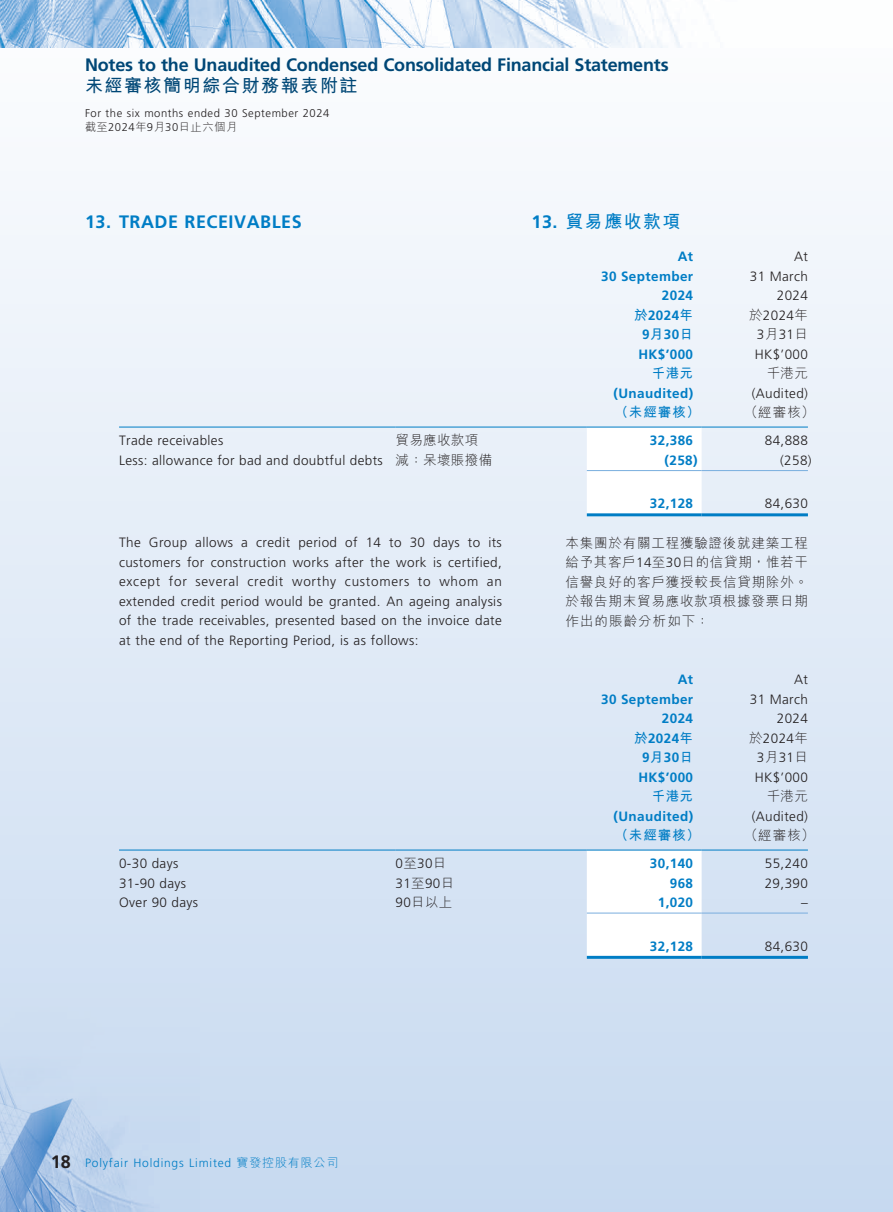
<style>
.page{position:relative;width:893px;height:1212px;background:#fff}
.page>*{position:absolute;margin:0;border:0;box-sizing:border-box;transform-origin:0 0}
.t1{font:700 18px "Frutiger LT Std";letter-spacing:-.01em;color:#004776}
.t2{font:700 18px "Frutiger LT Std";letter-spacing:.03em;color:#007dc5}
.t3{font:700 18px "M Hei HK";letter-spacing:.09em;color:#004776}
.t4{font:700 18px "M Hei HK";letter-spacing:.08em;color:#007dc5}
.t5{font:300 13.5px/19.5px "Frutiger LT Std";letter-spacing:.03em;color:#231f20;text-align:right}
.t6{font:700 13.5px/19.5px "Frutiger LT Std";letter-spacing:.03em;color:#007dc5;text-align:right}
.t7{font:300 13.5px/19.5px "M Hei HK";letter-spacing:.06em;color:#231f20;text-align:justify}
.t8{font:700 13.5px "M Hei HK";letter-spacing:.08em;color:#007dc5}
.t9{font:300 12px "Frutiger LT Std";letter-spacing:.07em;color:#007dc5}
.t10{font:300 11.25px "Frutiger LT Std";letter-spacing:.05em;color:#231f20}
.t11{font:300 11.25px "M Hei HK";letter-spacing:.05em;color:#231f20}
.s1{font-family:"Frutiger LT Std"}
.s2{font-family:"M Hei HK"}
.s3{font-weight:700;font-size:18px;color:#231f20}
</style>
<div class="page">
<div style="left:0;top:0;width:893px;height:1212px;background:linear-gradient(to bottom,#fdfdfe,#c6d9f0)"></div>
<img style="left:0;top:983px;width:200px;height:229px">
<img style="left:0;top:0;width:893px;height:47px">
<svg style="left:587px;top:428px;width:115px;height:85px"></svg>
<hr style="left:119px;top:427px;width:276px;height:1px;background:#007dc5">
<hr style="left:395px;top:427px;width:192px;height:1px;background:#007dc5">
<hr style="left:587px;top:427px;width:115px;height:1px;background:#007dc5">
<hr style="left:702px;top:427px;width:106px;height:1px;background:#007dc5">
<hr style="left:587px;top:470px;width:115px;height:1px;background:#79aede">
<hr style="left:702px;top:470px;width:106px;height:1px;background:#79aede">
<hr style="left:587px;top:513px;width:115px;height:3px;background:#007dc5">
<hr style="left:702px;top:513px;width:106px;height:3px;background:#007dc5">
<svg style="left:587px;top:851px;width:115px;height:105px"></svg>
<hr style="left:119px;top:850px;width:276px;height:1px;background:#007dc5">
<hr style="left:395px;top:850px;width:192px;height:1px;background:#007dc5">
<hr style="left:587px;top:850px;width:115px;height:1px;background:#007dc5">
<hr style="left:702px;top:850px;width:106px;height:1px;background:#007dc5">
<hr style="left:587px;top:913px;width:115px;height:1px;background:#79aede">
<hr style="left:702px;top:913px;width:106px;height:1px;background:#79aede">
<hr style="left:587px;top:956px;width:115px;height:3px;background:#007dc5">
<hr style="left:702px;top:956px;width:106px;height:3px;background:#007dc5">
<h1 class="t1" style="left:85px;top:55px;width:585px">Notes to the Unaudited Condensed Consolidated Financial Statements</h1>
<h1 class="t3" style="left:85px;top:73px;width:274px">未經審核簡明綜合財務報表附註</h1>
<p class="t10" style="left:85px;top:106px;width:246px">For the six months ended 30 September 2024</p>
<p class="t11" style="left:85px;top:119px;width:154px">截至<span class="s1">2024</span>年<span class="s1">9</span>月<span class="s1">30</span>日止六個月</p>
<h1 class="t2" style="left:85px;top:211px;width:218px">13. TRADE RECEIVABLES</h1>
<h1 class="t4" style="left:531px;top:208px;width:151px"><span class="s1">13.</span> 貿易應收款項</h1>
<p class="t6" style="left:601px;top:247px;width:93px">At<br>30 September<br>2024</p>
<p class="t5" style="left:750px;top:247px;width:60px">At<br>31 March<br>2024</p>
<p class="t6" style="left:634px;top:305px;width:60px;text-align:center"><span class="s2">於</span>2024<span class="s2">年<br></span>9<span class="s2">月</span>30<span class="s2">日</span></p>
<p class="t5" style="left:749px;top:305px;width:60px;text-align:center"><span class="s2">於</span>2024<span class="s2">年<br></span>3<span class="s2">月</span>31<span class="s2">日</span></p>
<p class="t6" style="left:638px;top:344px;width:56px">HK$’000</p>
<p class="t5" style="left:755px;top:344px;width:55px">HK$’000</p>
<p class="t8" style="left:652px;top:363px;width:43px">千港元</p>
<p class="t7" style="left:767px;top:363px;width:43px">千港元</p>
<p class="t6" style="left:614px;top:383px;width:81px">(Unaudited)</p>
<p class="t5" style="left:752px;top:383px;width:58px">(Audited)</p>
<p class="t8" style="left:615px;top:402px;width:86px">（未經審核）</p>
<p class="t7" style="left:744px;top:402px;width:72px">（經審核）</p>
<p class="t5" style="left:119px;top:431px;width:106px">Trade receivables</p>
<p class="t7" style="left:395px;top:430px;width:84px">貿易應收款項</p>
<p class="t6" style="left:650px;top:431px;width:45px">32,386</p>
<p class="t5" style="left:765px;top:431px;width:45px">84,888</p>
<p class="t5" style="left:119px;top:450px;width:375px">Less: allowance for bad and doubtful debts <span class="s2">減：呆壞賬撥備</span></p>
<p class="t6" style="left:665px;top:450px;width:35px">(258)</p>
<p class="t5" style="left:780px;top:450px;width:33px">(258)</p>
<p class="t6" style="left:650px;top:494px;width:45px">32,128</p>
<p class="t5" style="left:765px;top:494px;width:45px">84,630</p>
<p class="t5" style="left:119px;top:533px;width:384px;text-align:justify">The Group allows a credit period of 14 to 30 days to its customers for construction works after the work is certified, except for several credit worthy customers to whom an extended credit period would be granted. An ageing analysis of the trade receivables, presented based on the invoice date at the end of the Reporting Period, is as follows:</p>
<p class="t6" style="left:601px;top:670px;width:93px">At<br>30 September<br>2024</p>
<p class="t5" style="left:750px;top:670px;width:60px">At<br>31 March<br>2024</p>
<p class="t6" style="left:634px;top:728px;width:60px;text-align:center"><span class="s2">於</span>2024<span class="s2">年<br></span>9<span class="s2">月</span>30<span class="s2">日</span></p>
<p class="t5" style="left:749px;top:728px;width:60px;text-align:center"><span class="s2">於</span>2024<span class="s2">年<br></span>3<span class="s2">月</span>31<span class="s2">日</span></p>
<p class="t6" style="left:638px;top:767px;width:56px">HK$’000</p>
<p class="t5" style="left:755px;top:767px;width:55px">HK$’000</p>
<p class="t8" style="left:652px;top:786px;width:43px">千港元</p>
<p class="t7" style="left:767px;top:786px;width:43px">千港元</p>
<p class="t6" style="left:614px;top:806px;width:81px">(Unaudited)</p>
<p class="t5" style="left:752px;top:806px;width:58px">(Audited)</p>
<p class="t8" style="left:615px;top:825px;width:86px">（未經審核）</p>
<p class="t7" style="left:744px;top:825px;width:72px">（經審核）</p>
<p class="t5" style="left:119px;top:854px;width:61px">0-30 days</p>
<p class="t5" style="left:395px;top:854px;width:53px">0<span class="s2">至</span>30<span class="s2">日</span></p>
<p class="t6" style="left:650px;top:854px;width:45px">30,140</p>
<p class="t5" style="left:765px;top:854px;width:45px">55,240</p>
<p class="t5" style="left:119px;top:873px;width:69px">31-90 days</p>
<p class="t5" style="left:395px;top:873px;width:60px">31<span class="s2">至</span>90<span class="s2">日</span></p>
<p class="t6" style="left:670px;top:873px;width:25px">968</p>
<p class="t5" style="left:765px;top:873px;width:45px">29,390</p>
<p class="t5" style="left:119px;top:893px;width:81px">Over 90 days</p>
<p class="t7" style="left:395px;top:892px;width:59px"><span class="s1">90</span>日以上</p>
<p class="t6" style="left:658px;top:893px;width:37px">1,020</p>
<p class="t5" style="left:801px;top:893px;width:8px">–</p>
<p class="t6" style="left:650px;top:936px;width:45px">32,128</p>
<p class="t5" style="left:765px;top:936px;width:45px">84,630</p>
<p class="t7" style="left:565px;top:532px;width:244px">本集團於有關工程獲驗證後就建築工程給予其客戶<span class="s1">14</span>至<span class="s1">30</span>日的信貸期，惟若干信譽良好的客戶獲授較長信貸期除外。於報告期末貿易應收款項根據發票日期作出的賬齡分析如下：</p>
<p class="t9" style="left:51px;top:1156px;width:289px"><span class="s3">18</span> Polyfair Holdings Limited <span class="s2">寶發控股有限公司</span></p>
</div>
